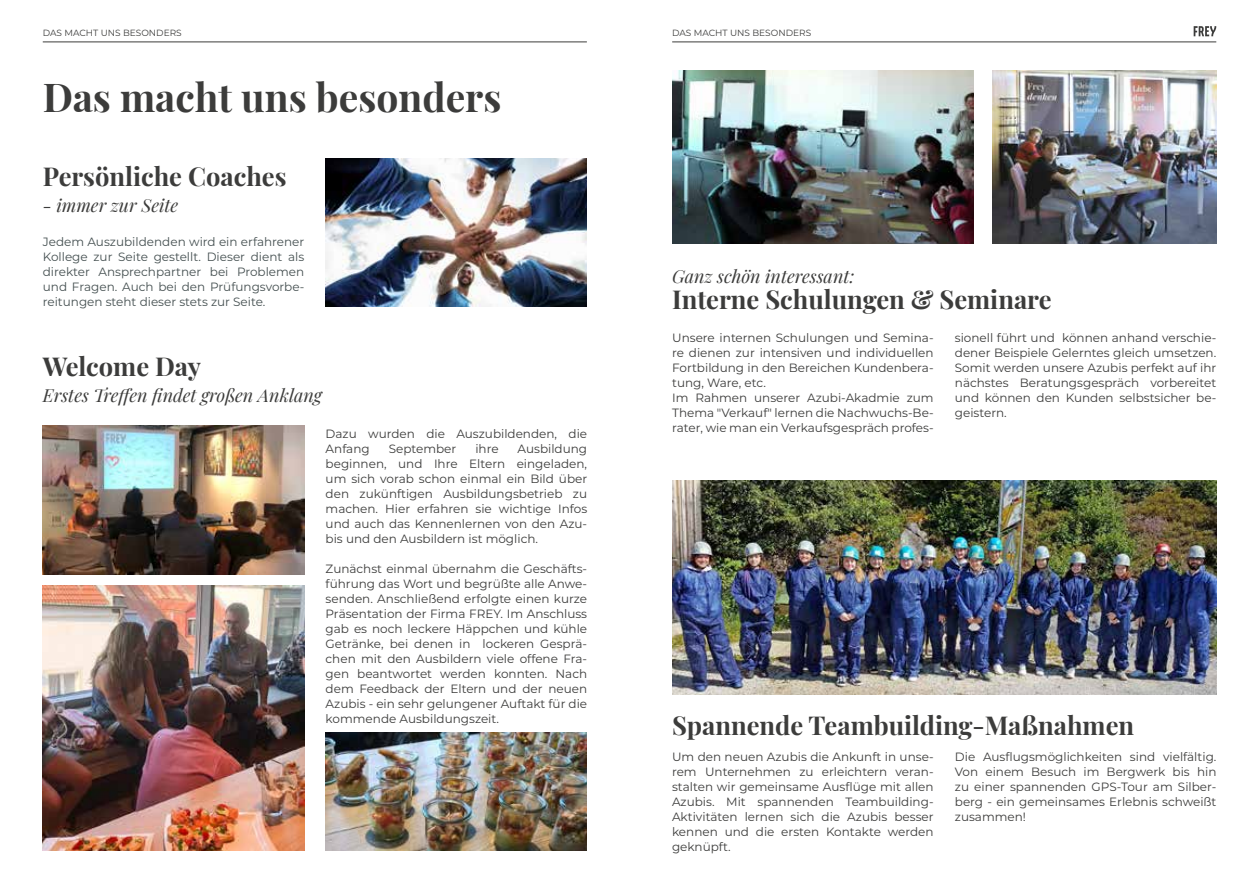
<style>
.page{position:relative;width:1259px;height:893px;background:#fff}
.page>*{position:absolute;margin:0;border:0;box-sizing:border-box;transform-origin:0 0}
.t1{font:700 39px "Playfair Display";color:#3c3c3b}
.t2{font:700 25.5px "Playfair Display";color:#3c3c3b}
.t3{font:italic 18px "Playfair Display";color:#3c3c3b}
.t4{font:12px/15px "Montserrat";color:#3c3c3b;text-align:justify}
.t5{font:12px/15px "Montserrat";color:#444f50;text-align:justify}
.t6{font:9px "Montserrat";color:#3c3c3b}
</style>
<div class="page">
<img style="left:43px;top:426px;width:261px;height:149px">
<img style="left:672px;top:481px;width:544px;height:213px">
<hr style="left:43px;top:42px;width:544px;height:1px;background:#3c3c3b">
<hr style="left:672px;top:42px;width:544px;height:1px;background:#3c3c3b">
<svg style="left:1193px;top:26px;width:23px;height:10px"></svg>
<img style="left:672px;top:70px;width:301px;height:174px">
<img style="left:992px;top:70px;width:224px;height:174px">
<img style="left:325px;top:732px;width:262px;height:118px">
<img style="left:325px;top:158px;width:262px;height:148px">
<img style="left:43px;top:585px;width:261px;height:265px">
<p class="t6" style="left:43px;top:27px;width:141px">DAS MACHT UNS BESONDERS</p>
<p class="t6" style="left:672px;top:27px;width:141px">DAS MACHT UNS BESONDERS</p>
<h1 class="t1" style="left:43px;top:67px;width:460px">Das macht uns besonders</h1>
<h2 class="t2" style="left:43px;top:156px;width:245px">Persönliche Coaches</h2>
<h3 class="t3" style="left:43px;top:191px;width:137px">- immer zur Seite</h3>
<p class="t5" style="left:43px;top:234px;width:263px">Jedem Auszubildenden wird ein erfahrener Kollege zur Seite gestellt. Dieser dient als direkter Ansprechpartner bei Problemen und Fragen. Auch bei den Prüfungsvorbe&shy;reitungen steht dieser stets zur Seite.</p>
<h2 class="t2" style="left:43px;top:347px;width:160px">Welcome Day</h2>
<h3 class="t3" style="left:43px;top:381px;width:281px">Erstes Treffen findet großen Anklang</h3>
<p class="t4" style="left:326px;top:425px;width:263px">Dazu wurden die Auszubildenden, die<br>Anfang</p>
<p class="t4" style="left:326px;top:440px;width:263px;text-indent:192px">Ausbildung beginnen, und Ihre Eltern eingeladen, um sich vorab schon einmal ein Bild über den zukünftigen Ausbildungsbetrieb zu machen. Hier erfahren sie wichtige Infos und auch das Kennenlernen von den Azu&shy;bis und den Ausbildern ist möglich.</p>
<p class="t4" style="left:326px;top:560px;width:263px">Zunächst einmal übernahm die Geschäfts&shy;führung das Wort und begrüßte alle Anwe&shy;senden. Anschließend erfolgte einen kurze Präsentation der Firma FREY. Im Anschluss gab es noch leckere Häppchen und kühle Getränke, bei denen in lockeren Gesprä&shy;chen mit den Ausbildern viele offene Fra&shy;gen beantwortet werden konnten. Nach dem Feedback der Eltern und der neuen Azubis - ein sehr gelungener Auftakt für die kommende Ausbildungszeit.</p>
<p class="t4" style="left:389px;top:440px;width:69px">September</p>
<p class="t4" style="left:475px;top:440px;width:25px">ihre</p>
<h3 class="t3" style="left:672px;top:262px;width:184px">Ganz schön interessant:</h3>
<h2 class="t2" style="left:672px;top:280px;width:381px">Interne Schulungen &amp; Seminare</h2>
<p class="t4" style="left:672px;top:330px;width:263px;text-align:left">Unsere internen Schulungen und Semina&shy;re dienen zur intensiven und individuellen Fortbildung in den Bereichen Kundenbera&shy;tung, Ware, etc.<br>Im Rahmen unserer Azubi-Akadmie zum Thema "Verkauf" lernen die Nachwuchs-Be&shy;rater, wie man ein Verkaufsgespräch profes-</p>
<p class="t4" style="left:955px;top:330px;width:263px">sionell führt und können anhand verschie&shy;dener Beispiele Gelerntes gleich umsetzen.<br>Somit werden unsere Azubis perfekt auf ihr nächstes Beratungsgespräch vorbereitet und können den Kunden selbstsicher be&shy;geistern.</p>
<h2 class="t2" style="left:672px;top:706px;width:463px">Spannende Teambuilding-Maßnahmen</h2>
<p class="t4" style="left:672px;top:749px;width:263px">Um den neuen Azubis die Ankunft in unse&shy;rem Unternehmen zu erleichtern veran&shy;stalten wir gemeinsame Ausflüge mit allen Azubis. Mit spannenden Teambuilding-Aktivitäten lernen sich die Azubis besser kennen und die ersten Kontakte werden geknüpft.</p>
<p class="t4" style="left:955px;top:749px;width:263px">Die Ausflugsmöglichkeiten sind vielfältig.<br>Von einem Besuch im Bergwerk bis hin zu einer spannenden GPS-Tour am Silber&shy;berg - ein gemeinsames Erlebnis schweißt zusammen!</p>
</div>
